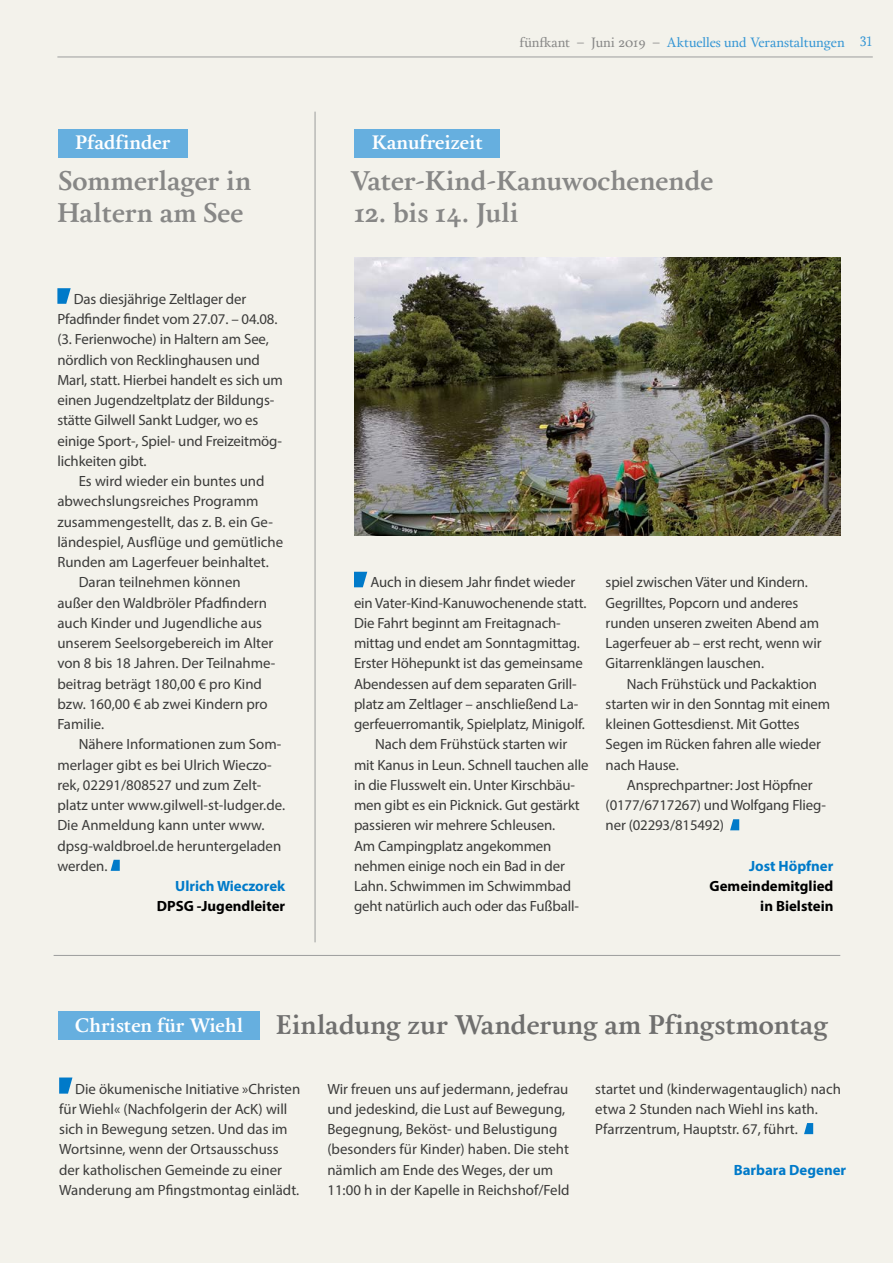
<style>
.page{position:relative;width:893px;height:1263px;background:#f3f2eb}
.page>*{position:absolute;margin:0;border:0;box-sizing:border-box;transform-origin:0 0}
.t1{font:700 27px/32.4px "Calendas Plus";color:#878786}
.t2{font:700 27px "Calendas Plus";color:#6f6f6e}
.t3{font:700 19.5px "Calendas Plus";color:#fff}
.t4{font:14.85px/20.2px "Myriad Pro";letter-spacing:-.01em;color:#3b3b3a}
.t5{font:700 14.85px/20.2px "Myriad Pro";color:#000;text-align:right}
.t6{font:700 14.85px "Myriad Pro";color:#007ac9}
.t7{font:13.5px "Calendas Plus";color:#3395d4}
.s1{color:#878786}
.s2{font-size:19.5px;color:#fff}
</style>
<div class="page">
<img style="left:354px;top:257px;width:486px;height:278px">
<svg style="left:57px;top:288px;width:14px;height:16px"></svg>
<svg style="left:111px;top:860px;width:9px;height:11px"></svg>
<svg style="left:354px;top:572px;width:13px;height:15px"></svg>
<div style="left:58px;top:129px;width:130px;height:28px;background:#66afdf"></div>
<div style="left:355px;top:129px;width:145px;height:28px;background:#66afdf"></div>
<hr style="left:57px;top:57px;width:816px;height:1px;background:#9c9d9d">
<svg style="left:804px;top:1123px;width:9px;height:11px"></svg>
<svg style="left:59px;top:1077px;width:13px;height:17px"></svg>
<svg style="left:730px;top:819px;width:9px;height:11px"></svg>
<hr style="left:315px;top:112px;width:1px;height:830px;background:#9c9d9d">
<hr style="left:54px;top:955px;width:786px;height:1px;background:#9c9d9d">
<div style="left:58px;top:1011px;width:202px;height:29px;background:#66afdf"></div>
<h2 class="t3" style="left:75px;top:128px;width:97px">Pfadfinder</h2>
<h1 class="t1" style="left:57px;top:163px;width:196px">Sommerlager in<br>Haltern am See</h1>
<p class="t4" style="left:57px;top:288px;width:227px;text-indent:16px">Das diesjährige Zeltlager der Pfadfinder findet vom 27.07. – 04.08. (3. Ferienwoche) in Haltern am See, nördlich von Recklinghausen und Marl, statt. Hierbei handelt es sich um einen Jugendzeltplatz der Bildungs&shy;stätte Gilwell Sankt Ludger, wo es einige Sport-, Spiel- und Freizeitmög&shy;lichkeiten gibt.</p>
<p class="t4" style="left:79px;top:471px;width:187px">Es wird wieder ein buntes und</p>
<p class="t4" style="left:57px;top:491px;width:203px">abwechslungsreiches Programm</p>
<p class="t4" style="left:57px;top:511px;width:217px">zusammengestellt, das z. B. ein Ge-</p>
<p class="t4" style="left:57px;top:531px;width:227px">ländespiel, Ausflüge und gemütliche</p>
<p class="t4" style="left:57px;top:552px;width:213px">Runden am Lagerfeuer beinhaltet.</p>
<p class="t4" style="left:79px;top:572px;width:164px">Daran teilnehmen können</p>
<p class="t4" style="left:57px;top:592px;width:211px">außer den Waldbröler Pfadfindern</p>
<p class="t4" style="left:57px;top:612px;width:206px">auch Kinder und Jugendliche aus</p>
<p class="t4" style="left:57px;top:633px;width:217px">unserem Seelsorgebereich im Alter</p>
<p class="t4" style="left:57px;top:653px;width:220px">von 8 bis 18 Jahren. Der Teilnahme-</p>
<p class="t4" style="left:57px;top:673px;width:206px">beitrag beträgt 180,00 € pro Kind</p>
<p class="t4" style="left:57px;top:693px;width:212px">bzw. 160,00 € ab zwei Kindern pro</p>
<p class="t4" style="left:57px;top:714px;width:48px">Familie.</p>
<p class="t4" style="left:79px;top:734px;width:204px">Nähere Informationen zum Som-</p>
<p class="t4" style="left:57px;top:754px;width:216px">merlager gibt es bei Ulrich Wieczo-</p>
<p class="t4" style="left:57px;top:774px;width:205px">rek, 02291/808527 und zum Zelt-</p>
<p class="t4" style="left:57px;top:795px;width:229px">platz unter www.gilwell-st-ludger.de.</p>
<p class="t4" style="left:57px;top:815px;width:209px">Die Anmeldung kann unter www.</p>
<p class="t4" style="left:57px;top:835px;width:225px">dpsg-waldbroel.de heruntergeladen</p>
<p class="t4" style="left:57px;top:855px;width:52px">werden.</p>
<p class="t6" style="left:175px;top:876px;width:112px">Ulrich Wieczorek</p>
<p class="t5" style="left:157px;top:896px;width:130px">DPSG -Jugendleiter</p>
<h2 class="t3" style="left:372px;top:128px;width:113px">Kanufreizeit</h2>
<p class="t7" style="left:519px;top:33px;width:354px"><span class="s1">fünfkant – Juni 2019 –</span> Aktuelles und Veranstaltungen 31</p>
<h1 class="t1" style="left:350px;top:163px;width:364px">Vater-Kind-Kanuwochenende</h1>
<h1 class="t1" style="left:354px;top:196px;width:166px">12. bis 14. Juli</h1>
<p class="t4" style="left:370px;top:572px;width:206px">Auch in diesem Jahr findet wieder</p>
<p class="t4" style="left:354px;top:592px;width:234px">ein Vater-Kind-Kanuwochenende statt.</p>
<p class="t4" style="left:354px;top:612px;width:208px">Die Fahrt beginnt am Freitagnach-</p>
<p class="t4" style="left:354px;top:633px;width:227px">mittag und endet am Sonntagmittag.</p>
<p class="t4" style="left:354px;top:653px;width:230px">Erster Höhepunkt ist das gemeinsame</p>
<p class="t4" style="left:354px;top:673px;width:224px">Abendessen auf dem separaten Grill-</p>
<p class="t4" style="left:354px;top:693px;width:226px">platz am Zeltlager – anschließend La-</p>
<p class="t4" style="left:354px;top:714px;width:232px">gerfeuerromantik, Spielplatz, Minigolf.</p>
<p class="t4" style="left:375px;top:734px;width:193px">Nach dem Frühstück starten wir</p>
<p class="t4" style="left:354px;top:754px;width:236px">mit Kanus in Leun. Schnell tauchen alle</p>
<p class="t4" style="left:354px;top:774px;width:223px">in die Flusswelt ein. Unter Kirschbäu-</p>
<p class="t4" style="left:354px;top:795px;width:227px">men gibt es ein Picknick. Gut gestärkt</p>
<p class="t4" style="left:354px;top:815px;width:203px">passieren wir mehrere Schleusen.</p>
<p class="t4" style="left:354px;top:835px;width:199px">Am Campingplatz angekommen</p>
<p class="t4" style="left:354px;top:855px;width:212px">nehmen einige noch ein Bad in der</p>
<p class="t4" style="left:354px;top:876px;width:219px">Lahn. Schwimmen im Schwimmbad</p>
<p class="t4" style="left:354px;top:896px;width:227px">geht natürlich auch oder das Fußball-</p>
<p class="t4" style="left:606px;top:572px;width:217px">spiel zwischen Väter und Kindern.<br>Gegrilltes, Popcorn und anderes runden unseren zweiten Abend am<br>Lagerfeuer ab – erst recht, wenn wir<br>Gitarrenklängen lauschen.</p>
<p class="t4" style="left:606px;top:673px;width:226px;text-indent:21px">Nach Frühstück und Packaktion starten wir in den Sonntag mit einem kleinen Gottesdienst. Mit Gottes<br>Segen im Rücken fahren alle wieder nach Hause.</p>
<p class="t4" style="left:606px;top:774px;width:222px;text-indent:21px">Ansprechpartner: Jost Höpfner (0177/6717267) und Wolfgang Flieg&shy;ner (02293/815492)</p>
<p class="t6" style="left:749px;top:856px;width:86px">Jost Höpfner</p>
<p class="t5" style="left:710px;top:875px;width:125px">Gemeindemitglied in Bielstein</p>
<h1 class="t2" style="left:75px;top:1005px;width:754px"><span class="s2">Christen für Wiehl</span> Einladung zur Wanderung am Pfingstmontag</h1>
<p class="t4" style="left:59px;top:1078px;width:243px;text-indent:16px">Die ökumenische Initiative »Christen für Wiehl« (Nachfolgerin der AcK) will sich in Bewegung setzen. Und das im Wortsinne, wenn der Ortsausschuss der katholischen Gemeinde zu einer Wanderung am Pfingstmontag einlädt.</p>
<p class="t4" style="left:327px;top:1078px;width:244px">Wir freuen uns auf jedermann, jedefrau und jedeskind, die Lust auf Bewegung, Begegnung, Beköst- und Belustigung (besonders für Kinder) haben. Die steht nämlich am Ende des Weges, der um 11:00 h in der Kapelle in Reichshof/Feld</p>
<p class="t4" style="left:595px;top:1078px;width:247px">startet und (kinderwagentauglich) nach etwa 2 Stunden nach Wiehl ins kath.<br>Pfarrzentrum, Hauptstr. 67, führt.</p>
<p class="t6" style="left:734px;top:1160px;width:114px">Barbara Degener</p>
</div>
